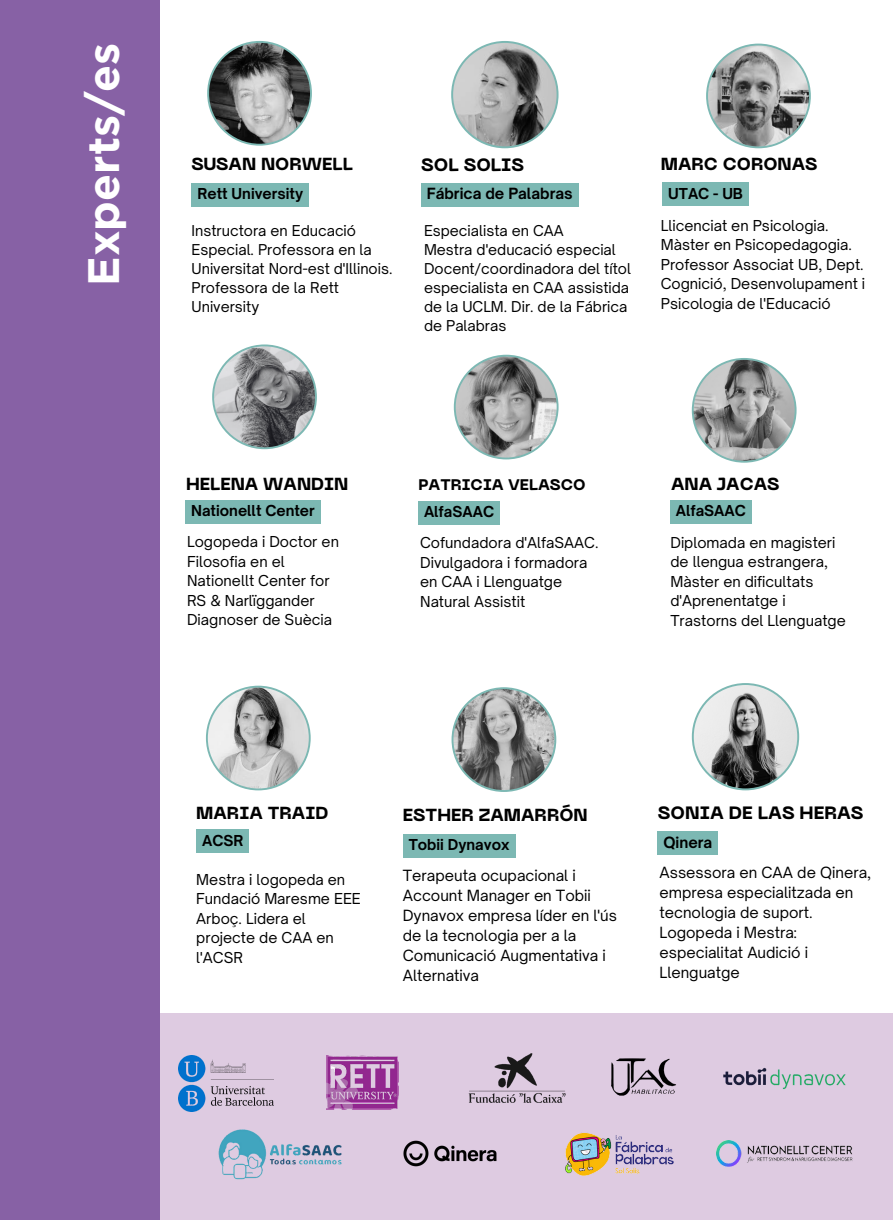
<style>
.page{position:relative;width:893px;height:1221px;background:#fff}
.page>*{position:absolute;margin:0;border:0;box-sizing:border-box;transform-origin:0 0}
.t1{font:700 44.1px "Gotham";color:#fff}
.t2{font:800 17.7px "PP Neue Machina";color:#000}
.t3{font:800 17.25px "PP Neue Machina";color:#000}
.t4{font:800 15.3px "PP Neue Machina";color:#000}
.t5{font:14.85px/20px "Open Sauce One";color:#000}
.t6{font:700 14.85px "Open Sauce One";color:#000}
.t7{font:14.4px/19.5px "Open Sauce One";color:#000}
.t8{font:700 14.4px "Open Sauce One";color:#000}
</style>
<div class="page">
<div style="left:17px;top:1013px;width:875px;height:207px;background:#decbe1"></div>
<div style="left:0;top:0;width:160px;height:1220px;background:#8761a5"></div>
<svg style="left:451px;top:687px;width:105px;height:105px"></svg>
<img style="left:565px;top:1132px;width:109px;height:44px">
<img style="left:611px;top:1058px;width:65px;height:38px">
<img style="left:218px;top:1129px;width:124px;height:51px">
<img style="left:179px;top:1055px;width:94px;height:57px">
<img style="left:723px;top:1067px;width:123px;height:23px">
<img style="left:403px;top:1140px;width:94px;height:27px">
<img style="left:326px;top:1055px;width:72px;height:54px">
<img style="left:716px;top:1140px;width:136px;height:26px">
<svg style="left:207px;top:41px;width:105px;height:105px"></svg>
<svg style="left:451px;top:41px;width:107px;height:107px"></svg>
<svg style="left:212px;top:344px;width:105px;height:105px"></svg>
<svg style="left:454px;top:355px;width:104px;height:104px"></svg>
<svg style="left:691px;top:358px;width:105px;height:105px"></svg>
<svg style="left:706px;top:44px;width:104px;height:104px"></svg>
<svg style="left:206px;top:685px;width:105px;height:105px"></svg>
<svg style="left:691px;top:683px;width:108px;height:107px"></svg>
<img style="left:468px;top:1053px;width:98px;height:49px">
<div style="left:657px;top:831px;width:61px;height:24px;background:#7cb8b3"></div>
<div style="left:403px;top:834px;width:112px;height:23px;background:#7cb8b3"></div>
<div style="left:421px;top:183px;width:157px;height:23px;background:#7cb8b3"></div>
<div style="left:192px;top:183px;width:117px;height:23px;background:#7cb8b3"></div>
<div style="left:418px;top:501px;width:82px;height:23px;background:#7cb8b3"></div>
<div style="left:185px;top:500px;width:135px;height:23px;background:#7cb8b3"></div>
<div style="left:670px;top:500px;width:81px;height:23px;background:#7cb8b3"></div>
<div style="left:662px;top:183px;width:86px;height:23px;background:#7cb8b3"></div>
<div style="left:196px;top:829px;width:53px;height:23px;background:#7cb8b3"></div>
<p class="t1" style="left:77px;top:286px;width:245px;rotate:-90deg">Experts/es</p>
<p class="t3" style="left:191px;top:157px;width:163px">SUSAN NORWELL</p>
<p class="t2" style="left:421px;top:158px;width:104px">SOL SOLIS</p>
<p class="t8" style="left:197px;top:185px;width:107px">Rett University</p>
<p class="t6" style="left:426px;top:184px;width:147px">Fábrica de Palabras</p>
<p class="t7" style="left:424px;top:220px;width:141px">Especialista en CAA</p>
<p class="t7" style="left:424px;top:239px;width:193px">Mestra d'educació especial</p>
<p class="t7" style="left:424px;top:259px;width:208px;line-height:19px">Docent/coordinadora del títol especialista en CAA assistida de la UCLM. Dir. de la Fábrica de Palabras</p>
<p class="t7" style="left:191px;top:220px;width:202px;line-height:19px">Instructora en Educació<br>Especial. Professora en la<br>Universitat Nord-est d'Illinois.<br>Professora de la Rett</p>
<p class="t7" style="left:191px;top:297px;width:69px">University</p>
<p class="t3" style="left:660px;top:157px;width:158px">MARC CORONAS</p>
<p class="t8" style="left:668px;top:184px;width:76px">UTAC - UB</p>
<p class="t7" style="left:660px;top:215px;width:206px">Llicenciat en Psicologia.<br>Màster en Psicopedagogia.<br>Professor Associat UB, Dept.<br>Cognició, Desenvolupament i<br>Psicologia de l'Educació</p>
<p class="t3" style="left:186px;top:477px;width:164px">HELENA WANDIN</p>
<p class="t4" style="left:418px;top:478px;width:169px">PATRICIA VELASCO</p>
<p class="t8" style="left:191px;top:502px;width:125px">Nationellt Center</p>
<p class="t8" style="left:424px;top:503px;width:72px">AlfaSAAC</p>
<p class="t7" style="left:420px;top:533px;width:180px">Cofundadora d'AlfaSAAC.<br>Divulgadora i formadora en CAA i Llenguatge<br>Natural Assistit</p>
<p class="t7" style="left:187px;top:532px;width:153px">Logopeda i Doctor en<br>Filosofia en el<br>Nationellt Center for<br>RS &amp; Narlïggander<br>Diagnoser de Suècia</p>
<p class="t3" style="left:671px;top:477px;width:110px">ANA JACAS</p>
<p class="t8" style="left:675px;top:501px;width:72px">AlfaSAAC</p>
<p class="t7" style="left:670px;top:532px;width:177px">Diplomada en magisteri de llengua estrangera,<br>Màster en dificultats d'Aprenentatge i<br>Trastorns del Llenguatge</p>
<p class="t3" style="left:196px;top:806px;width:134px">MARIA TRAID</p>
<p class="t8" style="left:202px;top:831px;width:43px">ACSR</p>
<p class="t7" style="left:196px;top:869px;width:166px">Mestra i logopeda en<br>Fundació Maresme EEE<br>Arboç. Lidera el projecte de CAA en l'ACSR</p>
<p class="t3" style="left:403px;top:808px;width:186px">ESTHER ZAMARRÓN</p>
<p class="t2" style="left:658px;top:806px;width:207px">SONIA DE LAS HERAS</p>
<p class="t8" style="left:409px;top:835px;width:102px">Tobii Dynavox</p>
<p class="t6" style="left:663px;top:832px;width:50px">Qinera</p>
<p class="t5" style="left:659px;top:862px;width:213px">Assessora en CAA de Qinera, empresa especialitzada en tecnologia de suport.</p>
<p class="t5" style="left:659px;top:922px;width:139px">Logopeda i Mestra:</p>
<p class="t5" style="left:659px;top:942px;width:150px">especialitat Audició i</p>
<p class="t5" style="left:659px;top:962px;width:82px">Llenguatge</p>
<p class="t5" style="left:403px;top:865px;width:216px">Terapeuta ocupacional i<br>Account Manager en Tobii<br>Dynavox empresa líder en l'ús de la tecnologia per a la<br>Comunicació Augmentativa i<br>Alternativa</p>
</div>
